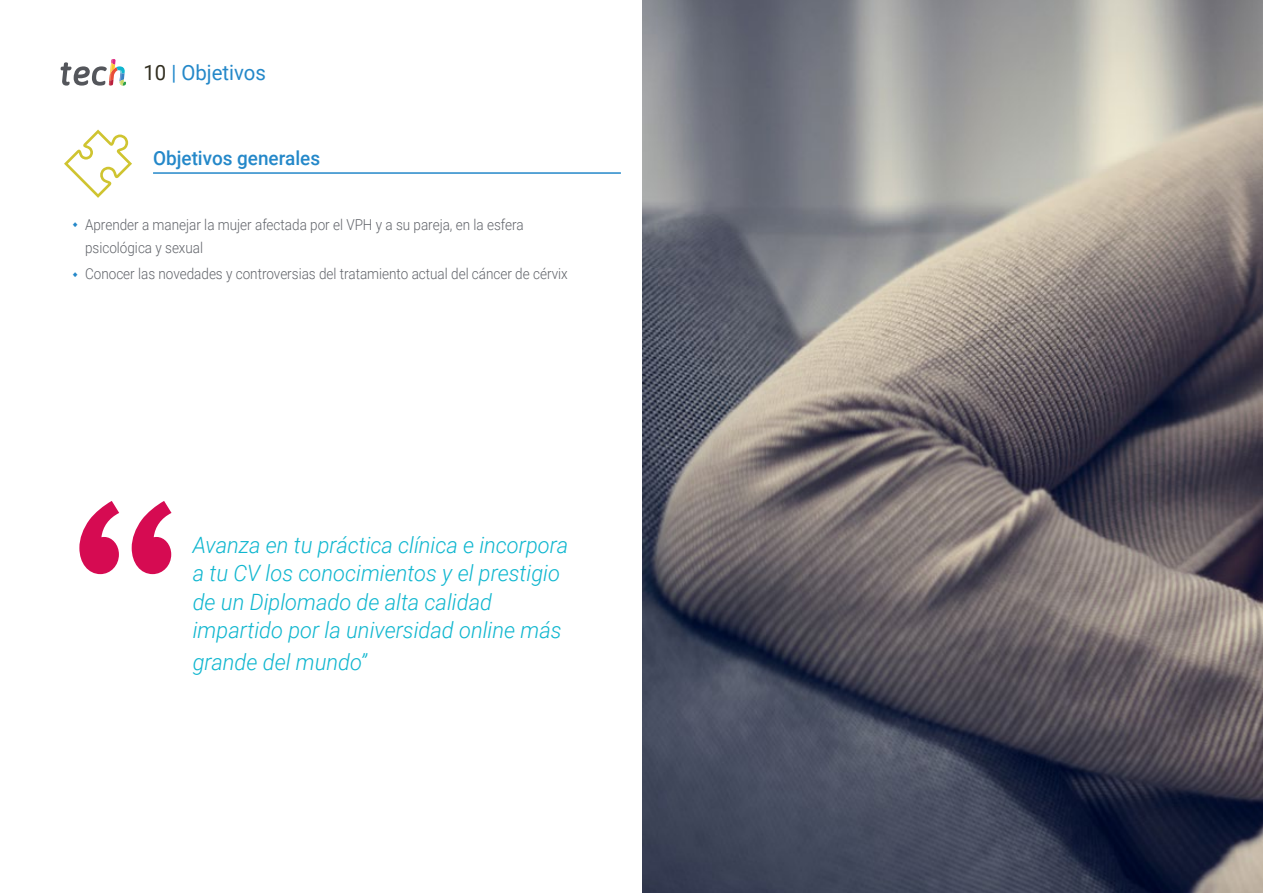
<style>
.page{position:relative;width:1263px;height:893px;background:#fff}
.page>*{position:absolute;margin:0;border:0;box-sizing:border-box;transform-origin:0 0}
.t1{font:italic 300 22.5px/28.5px "Roboto";color:#0fb6cf}
.t2{font:21px "Roboto";color:#2488c9}
.t3{font:500 19.5px "Roboto";color:#2488c9}
.t4{font:300 15px/22.5px "Roboto";color:#61646a;scale:.9 1}
.s1{color:#312e20}
.s2{color:#2289cb}
</style>
<div class="page">
<hr style="left:153px;top:173px;width:468px;height:1px;background:#2488c9">
<svg style="left:64px;top:130px;width:68px;height:68px"></svg>
<img style="left:642px;top:0;width:621px;height:893px">
<svg style="left:61px;top:59px;width:65px;height:27px"></svg>
<svg style="left:79px;top:501px;width:92px;height:73px"></svg>
<h2 class="t2" style="left:144px;top:57px;width:124px"><span class="s1">10</span> <span class="s2">|</span> Objetivos</h2>
<h3 class="t3" style="left:153px;top:144px;width:169px">Objetivos generales</h3>
<p class="t4" style="left:85px;top:213px;width:489px">Aprender a manejar la mujer afectada por el VPH y a su pareja, en la esfera psicológica y sexual</p>
<p class="t4" style="left:85px;top:262px;width:538px">Conocer las novedades y controversias del tratamiento actual del cáncer de cérvix</p>
<h1 class="t1" style="left:193px;top:530px;width:377px">Avanza en tu práctica clínica e incorpora a tu CV los conocimientos y el prestigio de un Diplomado de alta calidad impartido por la universidad online más</h1>
<h1 class="t1" style="left:193px;top:647px;width:176px">grande del mundo”</h1>
</div>
